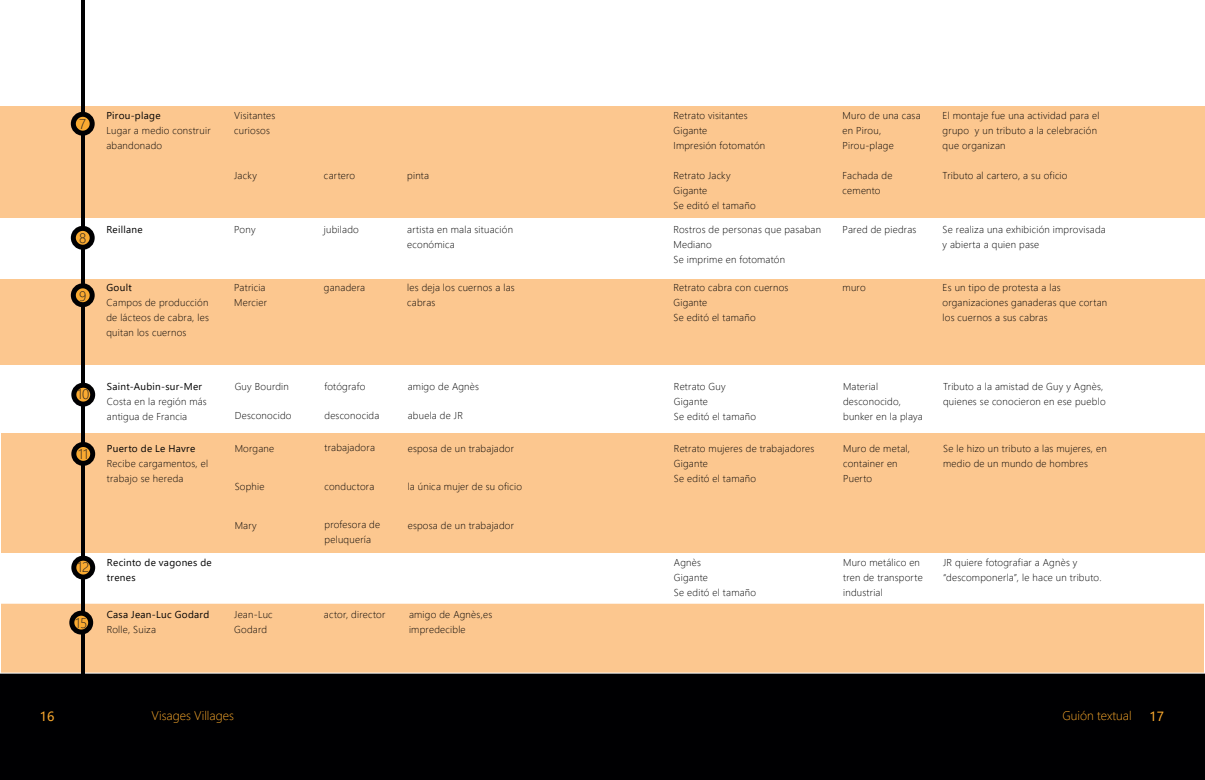
<style>
.page{position:relative;width:1205px;height:780px;background:#fff}
.page>*{position:absolute;margin:0;border:0;box-sizing:border-box;transform-origin:0 0}
.t1{font:300 14px "Segoe UI";color:#231f20}
.t2{font:300 12.5px "Segoe UI";color:#faa92c}
.t3{font:12.5px "Microsoft Ya Hei";color:#faa92e}
.datos_tabla{font:300 10px/15px "Segoe UI";letter-spacing:.025em;color:#000001}
.datos_tabla-2{font:10px/15px "Segoe UI";letter-spacing:.025em;color:#000001}
</style>
<div class="page">
<div style="left:0;top:673px;width:1205px;height:107px;background:#000002"></div>
<div style="left:1px;top:603px;width:1203px;height:70px;background:#fcc78f"></div>
<div style="left:0;top:602px;width:1205px;height:71px;border:1px solid #fff"></div>
<div style="left:0;top:106px;width:1205px;height:112px;background:#fcc78f"></div>
<div style="left:0;top:279px;width:1205px;height:86px;background:#fcc78f"></div>
<div style="left:1px;top:433px;width:1204px;height:120px;background:#fcc78f"></div>
<hr style="left:81px;top:0;width:3px;height:678px;background:#000002">
<div style="left:73px;top:114px;width:19px;height:19px;background:#faaa31;border-radius:50%"></div>
<div style="left:71px;top:112px;width:24px;height:24px;border:5px solid #000002;border-radius:50%"></div>
<div style="left:73px;top:228px;width:19px;height:19px;background:#faaa31;border-radius:50%"></div>
<div style="left:71px;top:226px;width:24px;height:24px;border:5px solid #000002;border-radius:50%"></div>
<div style="left:73px;top:286px;width:19px;height:19px;background:#faaa31;border-radius:50%"></div>
<div style="left:71px;top:283px;width:24px;height:24px;border:5px solid #000002;border-radius:50%"></div>
<div style="left:74px;top:385px;width:19px;height:19px;background:#faaa31;border-radius:50%"></div>
<div style="left:71px;top:383px;width:24px;height:23px;border:5px solid #000002;border-radius:50%"></div>
<div style="left:74px;top:444px;width:19px;height:19px;background:#faaa31;border-radius:50%"></div>
<div style="left:71px;top:442px;width:24px;height:24px;border:5px solid #000002;border-radius:50%"></div>
<svg style="left:74px;top:558px;width:19px;height:19px"></svg>
<div style="left:71px;top:555px;width:24px;height:24px;border:5px solid #000002;border-radius:50%"></div>
<svg style="left:72px;top:613px;width:19px;height:19px"></svg>
<div style="left:69px;top:610px;width:24px;height:24px;border:5px solid #000002;border-radius:50%"></div>
<p class="t1" style="left:79px;top:110px;width:8px">7</p>
<p class="t1" style="left:79px;top:225px;width:9px">8</p>
<p class="t1" style="left:79px;top:282px;width:9px">9</p>
<p class="t1" style="left:77px;top:381px;width:14px">10</p>
<p class="t1" style="left:78px;top:441px;width:11px">11</p>
<p class="t1" style="left:77px;top:554px;width:14px">12</p>
<p class="t1" style="left:75px;top:609px;width:14px">15</p>
<p class="datos_tabla-2" style="left:106px;top:107px;width:56px">Pirou-plage</p>
<p class="datos_tabla" style="left:106px;top:122px;width:106px">Lugar a medio construir abandonado</p>
<p class="datos_tabla" style="left:234px;top:107px;width:43px">Visitantes curiosos</p>
<p class="datos_tabla" style="left:234px;top:167px;width:24px">Jacky</p>
<p class="datos_tabla" style="left:324px;top:167px;width:33px">cartero</p>
<p class="datos_tabla" style="left:407px;top:167px;width:23px">pinta</p>
<p class="datos_tabla-2" style="left:106px;top:221px;width:38px">Reillane</p>
<p class="datos_tabla" style="left:234px;top:221px;width:23px">Pony</p>
<p class="datos_tabla" style="left:324px;top:221px;width:36px">jubilado</p>
<p class="datos_tabla" style="left:407px;top:221px;width:107px">artista en mala situación económica</p>
<p class="datos_tabla-2" style="left:106px;top:279px;width:27px">Goult</p>
<p class="datos_tabla" style="left:106px;top:293px;width:104px;text-align:justify">Campos de producción de lácteos de cabra, les quitan los cuernos</p>
<p class="datos_tabla" style="left:234px;top:278px;width:34px">Patricia<br>Mercier</p>
<p class="datos_tabla" style="left:324px;top:278px;width:43px">ganadera</p>
<p class="datos_tabla" style="left:407px;top:278px;width:109px">les deja los cuernos a las cabras</p>
<p class="datos_tabla-2" style="left:107px;top:378px;width:97px">Saint-Aubin-sur-Mer</p>
<p class="datos_tabla" style="left:107px;top:393px;width:101px">Costa en la región más antigua de Francia</p>
<p class="datos_tabla" style="left:235px;top:378px;width:56px">Guy Bourdin</p>
<p class="datos_tabla" style="left:324px;top:378px;width:42px">fotógrafo</p>
<p class="datos_tabla" style="left:408px;top:378px;width:73px">amigo de Agnès</p>
<p class="datos_tabla" style="left:235px;top:407px;width:58px">Desconocido</p>
<p class="datos_tabla" style="left:324px;top:407px;width:56px">desconocida</p>
<p class="datos_tabla" style="left:408px;top:407px;width:57px">abuela de JR</p>
<p class="datos_tabla-2" style="left:107px;top:440px;width:90px">Puerto de Le Havre</p>
<p class="datos_tabla" style="left:107px;top:455px;width:103px">Recibe cargamentos, el trabajo se hereda</p>
<p class="datos_tabla" style="left:235px;top:440px;width:41px">Morgane</p>
<p class="datos_tabla" style="left:324px;top:439px;width:52px">trabajadora</p>
<p class="datos_tabla" style="left:408px;top:440px;width:108px">esposa de un trabajador</p>
<p class="datos_tabla" style="left:235px;top:478px;width:31px">Sophie</p>
<p class="datos_tabla" style="left:324px;top:477px;width:51px">conductora</p>
<p class="datos_tabla" style="left:408px;top:478px;width:116px">la única mujer de su oficio</p>
<p class="datos_tabla" style="left:235px;top:516px;width:24px">Mary</p>
<p class="datos_tabla" style="left:324px;top:516px;width:57px">profesora de peluquería</p>
<p class="datos_tabla" style="left:408px;top:516px;width:108px">esposa de un trabajador</p>
<p class="datos_tabla-2" style="left:107px;top:553px;width:106px">Recinto de vagones de trenes</p>
<p class="datos_tabla-2" style="left:107px;top:606px;width:104px">Casa Jean-Luc Godard</p>
<p class="datos_tabla" style="left:107px;top:621px;width:51px">Rolle, Suiza</p>
<p class="datos_tabla" style="left:234px;top:606px;width:40px">Jean-Luc<br>Godard</p>
<p class="datos_tabla" style="left:324px;top:606px;width:63px">actor, director</p>
<p class="datos_tabla" style="left:409px;top:606px;width:85px">amigo de Agnès,es impredecible</p>
<p class="datos_tabla" style="left:673px;top:107px;width:76px">Retrato visitantes</p>
<p class="datos_tabla" style="left:673px;top:122px;width:35px">Gigante</p>
<p class="datos_tabla" style="left:673px;top:137px;width:93px">Impresión fotomatón</p>
<p class="datos_tabla" style="left:842px;top:107px;width:80px">Muro de una casa en Pirou,<br>Pirou-plage</p>
<p class="datos_tabla" style="left:942px;top:107px;width:159px">El montaje fue una actividad para el grupo y un tributo a la celebración que organizan</p>
<p class="datos_tabla" style="left:673px;top:167px;width:59px">Retrato Jacky</p>
<p class="datos_tabla" style="left:673px;top:182px;width:35px">Gigante</p>
<p class="datos_tabla" style="left:673px;top:197px;width:84px">Se editó el tamaño</p>
<p class="datos_tabla" style="left:842px;top:167px;width:51px">Fachada de cemento</p>
<p class="datos_tabla" style="left:942px;top:167px;width:126px">Tributo al cartero, a su oficio</p>
<p class="datos_tabla" style="left:673px;top:221px;width:149px">Rostros de personas que pasaban</p>
<p class="datos_tabla" style="left:673px;top:236px;width:40px">Mediano</p>
<p class="datos_tabla" style="left:673px;top:251px;width:113px">Se imprime en fotomatón</p>
<p class="datos_tabla" style="left:842px;top:221px;width:75px">Pared de piedras</p>
<p class="datos_tabla" style="left:942px;top:221px;width:165px">Se realiza una exhibición improvisada y abierta a quien pase</p>
<p class="datos_tabla" style="left:673px;top:278px;width:117px">Retrato cabra con cuernos</p>
<p class="datos_tabla" style="left:673px;top:293px;width:35px">Gigante</p>
<p class="datos_tabla" style="left:673px;top:308px;width:84px">Se editó el tamaño</p>
<p class="datos_tabla" style="left:842px;top:278px;width:25px">muro</p>
<p class="datos_tabla" style="left:942px;top:278px;width:166px">Es un tipo de protesta a las organizaciones ganaderas que cortan los cuernos a sus cabras</p>
<p class="datos_tabla" style="left:674px;top:378px;width:53px">Retrato Guy</p>
<p class="datos_tabla" style="left:674px;top:393px;width:35px">Gigante</p>
<p class="datos_tabla" style="left:674px;top:408px;width:84px">Se editó el tamaño</p>
<p class="datos_tabla" style="left:674px;top:440px;width:142px">Retrato mujeres de trabajadores</p>
<p class="datos_tabla" style="left:674px;top:455px;width:35px">Gigante</p>
<p class="datos_tabla" style="left:674px;top:470px;width:84px">Se editó el tamaño</p>
<p class="datos_tabla" style="left:843px;top:378px;width:81px">Material desconocido, bunker en la playa</p>
<p class="datos_tabla" style="left:943px;top:378px;width:164px">Tributo a la amistad de Guy y Agnès, quienes se conocieron en ese pueblo</p>
<p class="datos_tabla" style="left:843px;top:440px;width:68px">Muro de metal, container en<br>Puerto</p>
<p class="datos_tabla" style="left:943px;top:440px;width:165px">Se le hizo un tributo a las mujeres, en medio de un mundo de hombres</p>
<p class="datos_tabla" style="left:674px;top:554px;width:29px">Agnès</p>
<p class="datos_tabla" style="left:674px;top:569px;width:35px">Gigante</p>
<p class="datos_tabla" style="left:674px;top:584px;width:84px">Se editó el tamaño</p>
<p class="datos_tabla" style="left:843px;top:554px;width:81px">Muro metálico en tren de transporte industrial</p>
<p class="datos_tabla" style="left:943px;top:554px;width:160px">JR quiere fotografiar a Agnès y “descomponerla”, le hace un tributo.</p>
<p class="t3" style="left:40px;top:708px;width:16px">16</p>
<p class="t2" style="left:152px;top:704px;width:84px">Visages Villages</p>
<p class="t2" style="left:1062px;top:704px;width:71px">Guión textual</p>
<p class="t3" style="left:1149px;top:708px;width:16px">17</p>
</div>
